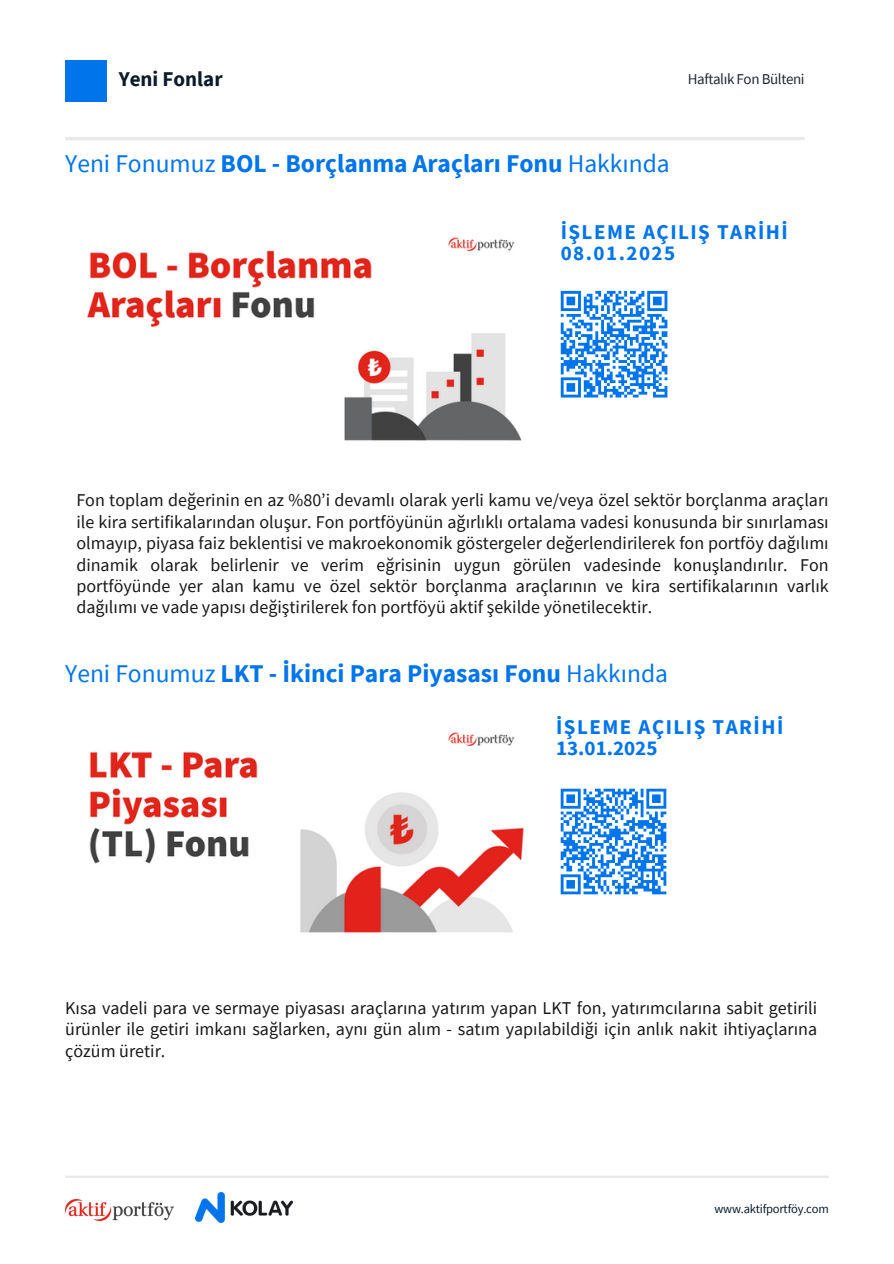
<style>
.page{position:relative;width:894px;height:1264px;background:#fff}
.page>*{position:absolute;margin:0;border:0;box-sizing:border-box;transform-origin:0 0}
.t1{font:700 25.5px "Source Sans Pro";color:#0075eb}
.t2{font:700 21px/20.2px "Source Sans Pro";letter-spacing:.07em;color:#0075eb}
.t3{font:700 21px "Source Sans Pro";color:#0b1b2a}
.t4{font:18px/21.5px "Source Sans Pro";color:#191717;text-align:justify}
.t5{font:15px "Source Sans Pro";letter-spacing:-.025em;color:#222831}
.t6{font:12.6px "Source Sans Pro";letter-spacing:-.02em;color:#0b1b2a}
.s1{font-weight:400}
</style>
<div class="page">
<hr style="left:65px;top:1175px;width:763px;height:2px;background:#e9e9e9">
<hr style="left:65px;top:137px;width:739px;height:3px;background:#e9e9e9">
<div style="left:65px;top:60px;width:41px;height:41px;background:#0075eb"></div>
<img style="left:65px;top:1199px;width:108px;height:21px">
<svg style="left:560px;top:290px;width:108px;height:108px"></svg>
<svg style="left:560px;top:788px;width:107px;height:107px"></svg>
<img style="left:87px;top:237px;width:435px;height:204px">
<img style="left:89px;top:732px;width:435px;height:201px">
<img style="left:196px;top:1192px;width:96px;height:30px">
<h5 class="t3" style="left:119px;top:66px;width:105px">Yeni Fonlar</h5>
<p class="t5" style="left:687px;top:69px;width:116px">Haftalık Fon Bülteni</p>
<h2 class="t1" style="left:65px;top:146px;width:606px"><span class="s1">Yeni Fonumuz</span> BOL - Borçlanma Araçları Fonu <span class="s1">Hakkında</span></h2>
<p class="t2" style="left:560px;top:222px;width:229px">İŞLEME AÇILIŞ TARİHİ<br>08.01.2025</p>
<h4 class="t4" style="left:76px;top:489px;width:753px">Fon toplam değerinin en az %80’i devamlı olarak yerli kamu ve/veya özel sektör borçlanma araçları ile kira sertifikalarından oluşur. Fon portföyünün ağırlıklı ortalama vadesi konusunda bir sınırlaması olmayıp, piyasa faiz beklentisi ve makroekonomik göstergeler değerlendirilerek fon portföy dağılımı dinamik olarak belirlenir ve verim eğrisinin uygun görülen vadesinde konuşlandırılır. Fon portföyünde yer alan kamu ve özel sektör borçlanma araçlarının ve kira sertifikalarının varlık dağılımı ve vade yapısı değiştirilerek fon portföyü aktif şekilde yönetilecektir.</h4>
<p class="t1" style="left:65px;top:657px;width:604px"><span class="s1">Yeni Fonumuz</span> LKT - İkinci Para Piyasası Fonu <span class="s1">Hakkında</span></p>
<h1 class="t2" style="left:556px;top:717px;width:229px">İŞLEME AÇILIŞ TARİHİ<br>13.01.2025</h1>
<h1 class="t4" style="left:65px;top:996px;width:753px;text-align:left">Kısa vadeli para ve sermaye piyasası araçlarına yatırım yapan LKT fon, yatırımcılarına sabit getirili ürünler ile getiri imkanı sağlarken, aynı gün alım - satım yapılabildiği için anlık nakit ihtiyaçlarına çözüm üretir.</h1>
<h3 class="t6" style="left:714px;top:1200px;width:116px">www.aktifportföy.com</h3>
</div>
